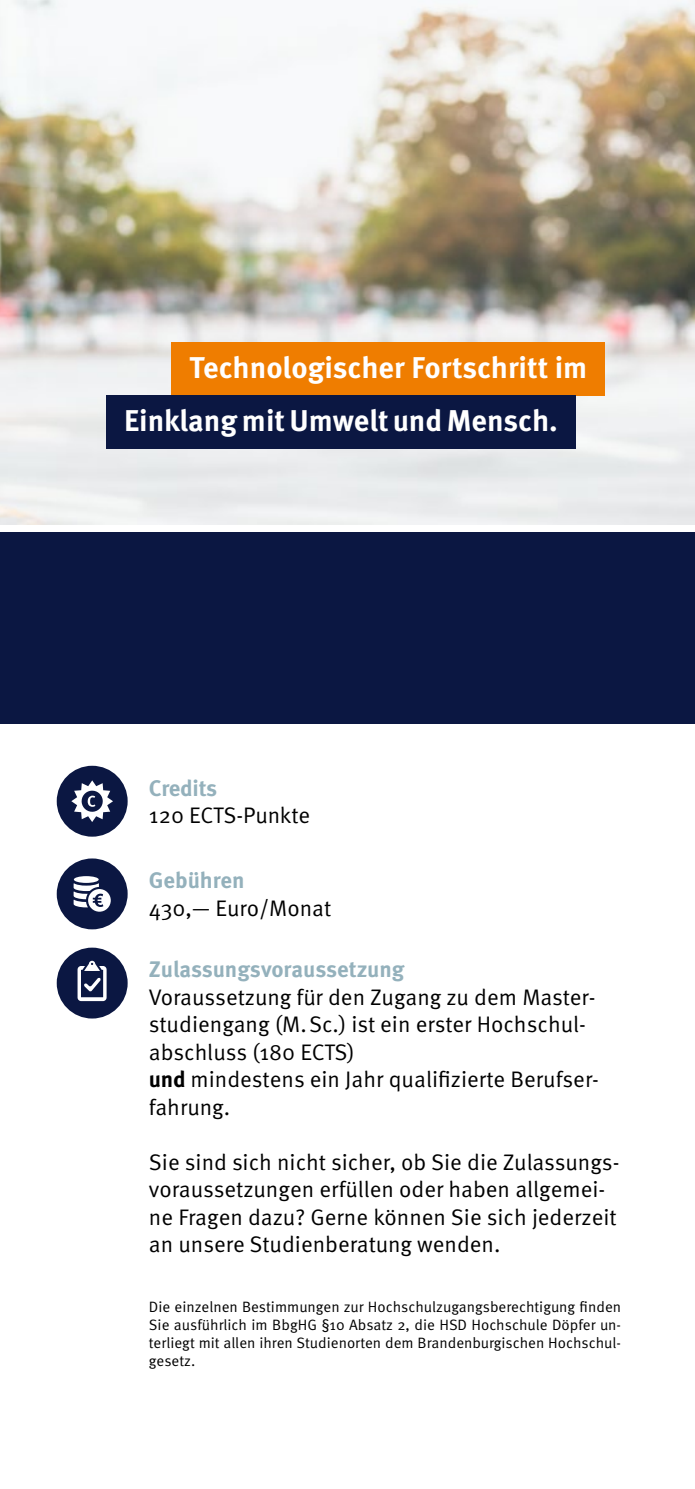
<style>
.page{position:relative;width:695px;height:1489px;background:#fff}
.page>*{position:absolute;margin:0;border:0;box-sizing:border-box;transform-origin:0 0}
.t1{font:700 30px/53px "Meta OT";color:#fff}
.t2{font:22.5px/27.5px "Meta OT Norm";color:#000}
.t3{font:700 22.5px "Meta OT";letter-spacing:-.005em;color:#94b1bc}
.t4{font:15px/18px "Meta OT Norm";color:#000;text-align:justify}
.s1{font-family:"Meta OT";font-weight:700}
</style>
<div class="page">
<div style="left:57px;top:765px;width:71px;height:71px;background:#0b1742;border-radius:50%"></div>
<svg style="left:71px;top:780px;width:42px;height:42px"></svg>
<div style="left:57px;top:858px;width:71px;height:71px;background:#0b1742;border-radius:50%"></div>
<div style="left:74px;top:876px;width:25px;height:6px;background:#fff;border-radius:50%"></div>
<svg style="left:74px;top:883px;width:37px;height:28px"></svg>
<div style="left:57px;top:947px;width:71px;height:71px;background:#0b1742;border-radius:50%"></div>
<svg style="left:77px;top:960px;width:30px;height:41px"></svg>
<div style="left:0;top:531px;width:694px;height:192px;background:#0b1742"></div>
<img style="left:0;top:0;width:694px;height:524px">
<div style="left:172px;top:342px;width:433px;height:53px;background:#ef7d00"></div>
<div style="left:106px;top:395px;width:469px;height:53px;background:#0b1742"></div>
<h1 class="t1" style="left:294px;top:341px;width:295px;text-indent:-104px">Technologischer Fortschritt im<br>Umwelt und Mensch</h1>
<h1 class="t1" style="left:124px;top:394px;width:435px">Einklang mit Umwelt und Mensch.</h1>
<p class="t3" style="left:149px;top:773px;width:70px">Credits</p>
<p class="t2" style="left:149px;top:801px;width:163px">120 ECTS-Punkte</p>
<p class="t3" style="left:149px;top:866px;width:97px">Gebühren</p>
<p class="t2" style="left:149px;top:894px;width:184px">430,— Euro/Monat</p>
<p class="t3" style="left:149px;top:955px;width:257px">Zulassungsvoraussetzung</p>
<p class="t2" style="left:149px;top:983px;width:451px">Voraussetzung für den Zugang zu dem Master&shy;studiengang (M.Sc.) ist ein erster Hochschul&shy;abschluss (180 ECTS)<br><span class="s1">und</span> mindestens ein Jahr qualifizierte Berufser&shy;fahrung.</p>
<p class="t2" style="left:149px;top:1148px;width:472px">Sie sind sich nicht sicher, ob Sie die Zulassungs&shy;voraussetzungen erfüllen oder haben allgemei&shy;ne Fragen dazu? Gerne können Sie sich jederzeit an unsere Studienberatung wenden.</p>
<p class="t4" style="left:149px;top:1298px;width:473px">Die einzelnen Bestimmungen zur Hochschulzugangsberechtigung finden Sie ausführlich im BbgHG §10 Absatz 2, die HSD Hochschule Döpfer un&shy;terliegt mit allen ihren Studienorten dem Brandenburgischen Hochschul&shy;gesetz.</p>
</div>
